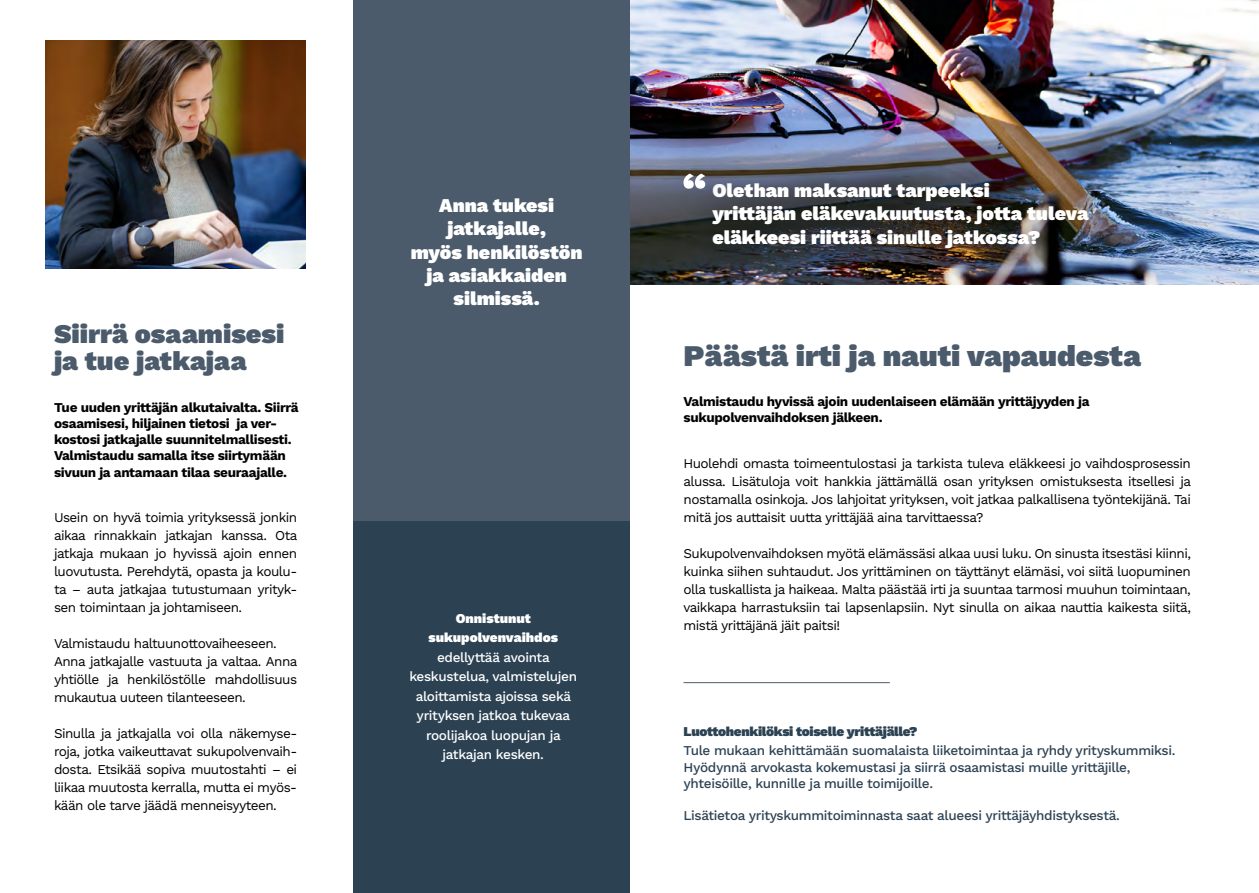
<style>
.page{position:relative;width:1259px;height:893px;background:#fff}
.page>*{position:absolute;margin:0;border:0;box-sizing:border-box;transform-origin:0 0}
.t1{font:900 30px "Work Sans";color:#4b5b6b}
.t2{font:900 27px/27px "Work Sans";color:#4b5b6b}
.t3{font:900 19.5px/23.4px "Work Sans";color:#fff}
.t4{font:13.5px/18px "Work Sans";letter-spacing:-.04em;color:#000;text-align:justify}
.t5{font:700 13.5px/16.2px "Work Sans";letter-spacing:-.025em;color:#000}
.t6{font:500 13.5px/16.2px "Work Sans";letter-spacing:-.025em;color:#2c4253}
.t7{font:500 13.5px/19.5px "Work Sans";letter-spacing:-.025em;color:#fff;text-align:center}
.t8{font:900 13.5px "Work Sans";letter-spacing:-.025em;color:#2c4253}
.t9{font:900 13.5px/19.5px "Work Sans";color:#fff;text-align:center}
</style>
<div class="page">
<img style="left:629px;top:0;width:630px;height:284px">
<div style="left:682px;top:152px;width:436px;height:125px;background:#000;opacity:.55"></div>
<div style="left:653px;top:143px;width:83px;height:77px;background:#000;opacity:.55"></div>
<svg style="left:683px;top:174px;width:22px;height:15px"></svg>
<div style="left:353px;top:520px;width:276px;height:373px;background:#2c4253"></div>
<div style="left:353px;top:0;width:276px;height:520px;background:#4b5b6b"></div>
<img style="left:45px;top:40px;width:261px;height:229px">
<hr style="left:683px;top:682px;width:207px;height:1px;background:#4b5b6b">
<h2 class="t2" style="left:54px;top:321px;width:232px">Siirrä osaamisesi ja tue jatkajaa</h2>
<p class="t5" style="left:54px;top:400px;width:246px">Tue uuden yrittäjän alkutaivalta. Siirrä osaamisesi, hiljainen tietosi ja ver&shy;kostosi jatkajalle suunnitelmallisesti.<br>Valmistaudu samalla itse siirtymään sivuun ja antamaan tilaa seuraajalle.</p>
<p class="t4" style="left:54px;top:509px;width:245px">Usein on hyvä toimia yrityksessä jonkin aikaa rinnakkain jatkajan kanssa. Ota jatkaja mukaan jo hyvissä ajoin ennen luovutusta. Perehdytä, opasta ja koulu&shy;ta – auta jatkajaa tutustumaan yrityk&shy;sen toimintaan ja johtamiseen.</p>
<p class="t4" style="left:54px;top:635px;width:245px;text-align:left">Valmistaudu haltuunottovaiheeseen.<br>Anna jatkajalle vastuuta ja valtaa. Anna yhtiölle ja henkilöstölle mahdollisuus mukautua uuteen tilanteeseen.</p>
<p class="t4" style="left:54px;top:725px;width:245px">Sinulla ja jatkajalla voi olla näkemyse&shy;roja, jotka vaikeuttavat sukupolvenvaih&shy;dosta. Etsikää sopiva muutostahti – ei liikaa muutosta kerralla, mutta ei myös&shy;kään ole tarve jäädä menneisyyteen.</p>
<h3 class="t3" style="left:411px;top:195px;width:173px;text-align:center">Anna tukesi jatkajalle,<br>myös henkilöstön ja asiakkaiden silmissä.</h3>
<p class="t9" style="left:428px;top:609px;width:131px">Onnistunut sukupolvenvaihdos</p>
<p class="t7" style="left:409px;top:648px;width:169px">edellyttää avointa keskustelua, valmistelujen aloittamista ajoissa sekä yrityksen jatkoa tukevaa roolijakoa luopujan ja jatkajan kesken.</p>
<h3 class="t3" style="left:712px;top:180px;width:378px">Olethan maksanut tarpeeksi<br>yrittäjän eläkevakuutusta, jotta tuleva eläkkeesi riittää sinulle jatkossa?</h3>
<h1 class="t1" style="left:683px;top:339px;width:459px">Päästä irti ja nauti vapaudesta</h1>
<p class="t5" style="left:683px;top:394px;width:407px">Valmistaudu hyvissä ajoin uudenlaiseen elämään yrittäjyyden ja sukupolvenvaihdoksen jälkeen.</p>
<p class="t4" style="left:683px;top:455px;width:509px">Huolehdi omasta toimeentulostasi ja tarkista tuleva eläkkeesi jo vaihdosprosessin alussa. Lisätuloja voit hankkia jättämällä osan yrityksen omistuksesta itsellesi ja nostamalla osinkoja. Jos lahjoitat yrityksen, voit jatkaa palkallisena työntekijänä. Tai mitä jos auttaisit uutta yrittäjää aina tarvittaessa?</p>
<p class="t4" style="left:683px;top:545px;width:509px">Sukupolvenvaihdoksen myötä elämässäsi alkaa uusi luku. On sinusta itsestäsi kiinni, kuinka siihen suhtaudut. Jos yrittäminen on täyttänyt elämäsi, voi siitä luopuminen olla tuskallista ja haikeaa. Malta päästää irti ja suuntaa tarmosi muuhun toimintaan, vaikkapa harrastuksiin tai lapsenlapsiin. Nyt sinulla on aikaa nauttia kaikesta siitä, mistä yrittäjänä jäit paitsi!</p>
<p class="t8" style="left:683px;top:723px;width:236px">Luottohenkilöksi toiselle yrittäjälle?</p>
<p class="t6" style="left:683px;top:743px;width:493px">Tule mukaan kehittämään suomalaista liiketoimintaa ja ryhdy yrityskummiksi.<br>Hyödynnä arvokasta kokemustasi ja siirrä osaamistasi muille yrittäjille, yhteisöille, kunnille ja muille toimijoille.</p>
<p class="t6" style="left:683px;top:808px;width:438px">Lisätietoa yrityskummitoiminnasta saat alueesi yrittäjäyhdistyksestä.</p>
</div>
